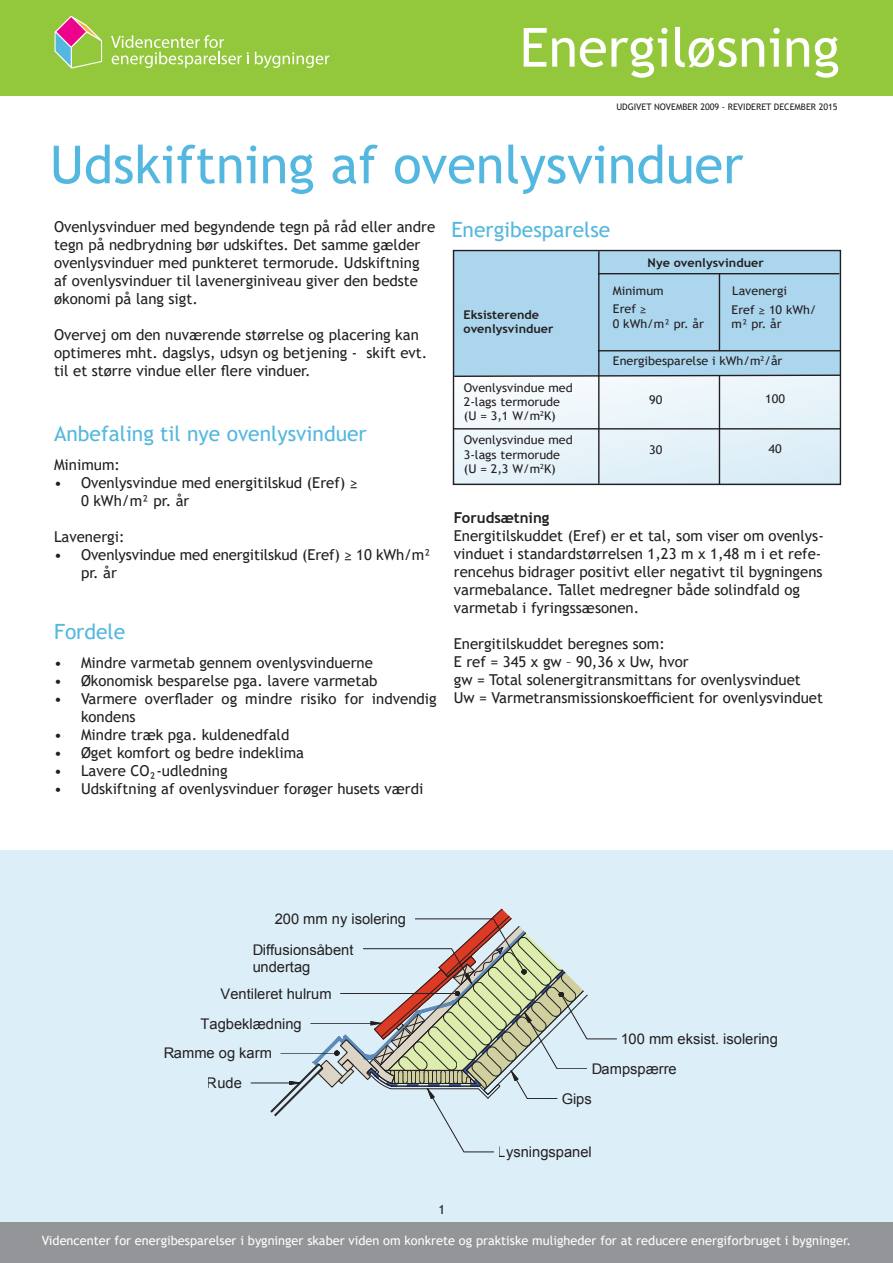
<style>
.page{position:relative;width:893px;height:1263px;background:#fff}
.page>*{position:absolute;margin:0;border:0;box-sizing:border-box;transform-origin:0 0}
.t1{font:54px "Trebuchet MS";color:#fff}
.t2{font:52.5px "Trebuchet MS";color:#54b7df}
.t3{font:21px "Trebuchet MS";color:#54b7df}
.t4{font:15px/18px "Trebuchet MS";color:#231f20}
.t5{font:700 15px "Trebuchet MS";color:#231f20}
.t6{font:14.7px/29.8px "Arial";color:#231f20}
.t7{font:12.75px "Trebuchet MS";color:#fff}
.t8{font:12.75px "Trebuchet MS";color:#231f20}
.t9{font:12px/14.4px "Trebuchet MS";color:#231f20;scale:1.05 1}
.t10{font:700 12px/13.5px "Trebuchet MS";color:#231f20;scale:1.05 1}
.t11{font:9px "Trebuchet MS";color:#231f20}
</style>
<div class="page">
<div style="left:453px;top:376px;width:387px;height:109px;background:linear-gradient(to right,#f0f7fb,#e0eff8)"></div>
<div style="left:453px;top:251px;width:387px;height:125px;background:#abd6ed"></div>
<div style="left:0;top:1222px;width:893px;height:41px;background:#939598"></div>
<div style="left:0;top:0;width:893px;height:95px;background:#94c83c"></div>
<svg style="left:255px;top:52px;width:74px;height:16px"></svg>
<svg style="left:111px;top:35px;width:138px;height:33px"></svg>
<svg style="left:54px;top:16px;width:48px;height:53px"></svg>
<div style="left:453px;top:250px;width:388px;height:235px;border:1px solid #231f20"></div>
<svg style="left:453px;top:374px;width:389px;height:4px"></svg>
<hr style="left:598px;top:251px;width:1px;height:233px;background:#231f20">
<hr style="left:719px;top:273px;width:1px;height:78px;background:#231f20">
<hr style="left:598px;top:350px;width:242px;height:1px;background:#231f20">
<hr style="left:453px;top:428px;width:387px;height:1px;background:#231f20">
<hr style="left:719px;top:376px;width:1px;height:109px;background:#231f20">
<hr style="left:598px;top:273px;width:241px;height:1px;background:#231f20">
<div style="left:0;top:850px;width:893px;height:371px;background:#dceef7"></div>
<svg style="left:250px;top:908px;width:367px;height:245px"></svg>
<h1 class="t1" style="left:520px;top:13px;width:322px">Energiløsning</h1>
<p class="t11" style="left:616px;top:101px;width:223px">UDGIVET NOVEMBER 2009 - REVIDERET DECEMBER 2015</p>
<h2 class="t2" style="left:50px;top:132px;width:695px">Udskiftning af ovenlysvinduer</h2>
<p class="t4" style="left:54px;top:218px;width:383px">Ovenlysvinduer med begyndende tegn på råd eller andre tegn på nedbrydning bør udskiftes. Det samme gælder ovenlysvinduer med punkteret termorude. Udskiftning af ovenlysvinduer til lavenerginiveau giver den bedste økonomi på lang sigt.</p>
<p class="t4" style="left:54px;top:326px;width:375px">Overvej om den nuværende størrelse og placering kan optimeres mht. dagslys, udsyn og betjening - skift evt. til et større vindue eller flere vinduer.</p>
<h3 class="t3" style="left:54px;top:420px;width:314px">Anbefaling til nye ovenlysvinduer</h3>
<p class="t4" style="left:54px;top:455px;width:67px">Minimum:</p>
<p class="t4" style="left:81px;top:473px;width:278px;text-indent:-27px">• Ovenlysvindue med energitilskud (Eref) ≥<br>0 kWh/m² pr. år</p>
<p class="t4" style="left:54px;top:527px;width:72px">Lavenergi:</p>
<p class="t4" style="left:81px;top:545px;width:351px;text-indent:-27px">• Ovenlysvindue med energitilskud (Eref) ≥ 10 kWh/m² pr. år</p>
<h3 class="t3" style="left:54px;top:618px;width:73px">Fordele</h3>
<p class="t4" style="left:54px;top:653px;width:320px">• Mindre varmetab gennem ovenlysvinduerne</p>
<p class="t4" style="left:54px;top:671px;width:325px">• Økonomisk besparelse pga. lavere varmetab</p>
<p class="t4" style="left:81px;top:689px;width:357px;text-indent:-27px">• Varmere overflader og mindre risiko for indvendig kondens</p>
<p class="t4" style="left:54px;top:725px;width:237px">• Mindre træk pga. kuldenedfald</p>
<p class="t4" style="left:54px;top:743px;width:252px">• Øget komfort og bedre indeklima</p>
<p class="t4" style="left:54px;top:761px;width:175px">• Lavere CO₂-udledning</p>
<p class="t4" style="left:54px;top:779px;width:371px">• Udskiftning af ovenlysvinduer forøger husets værdi</p>
<h3 class="t3" style="left:451px;top:216px;width:160px">Energibesparelse</h3>
<p class="t10" style="left:648px;top:255px;width:112px">Nye ovenlysvinduer</p>
<p class="t10" style="left:464px;top:308px;width:87px">Eksisterende ovenlysvinduer</p>
<p class="t9" style="left:464px;top:380px;width:105px">Ovenlysvindue med<br>2-lags termorude (U = 3,1 W/m<sup>2</sup>K)</p>
<p class="t9" style="left:464px;top:433px;width:105px">Ovenlysvindue med<br>3-lags termorude (U = 2,3 W/m<sup>2</sup>K)</p>
<p class="t9" style="left:613px;top:283px;width:50px">Minimum</p>
<p class="t9" style="left:732px;top:283px;width:53px">Lavenergi</p>
<p class="t9" style="left:613px;top:302px;width:88px">Eref ≥<br>0 kWh/m² pr. år</p>
<p class="t9" style="left:732px;top:302px;width:82px">Eref ≥ 10 kWh/ m² pr. år</p>
<p class="t9" style="left:613px;top:353px;width:163px">Energibesparelse i kWh/m<sup>2</sup>/år</p>
<p class="t9" style="left:649px;top:393px;width:14px">90</p>
<p class="t9" style="left:649px;top:443px;width:14px">30</p>
<p class="t9" style="left:765px;top:392px;width:20px">100</p>
<p class="t9" style="left:768px;top:442px;width:14px">40</p>
<p class="t5" style="left:454px;top:508px;width:97px">Forudsætning</p>
<p class="t4" style="left:454px;top:527px;width:371px">Energitilskuddet (Eref) er et tal, som viser om ovenlys&shy;vinduet i standardstørrelsen 1,23 m x 1,48 m i et refe&shy;rencehus bidrager positivt eller negativt til bygningens varmebalance. Tallet medregner både solindfald og varmetab i fyringssæsonen.</p>
<p class="t4" style="left:454px;top:635px;width:371px">Energitilskuddet beregnes som:<br>E ref = 345 x gw – 90,36 x Uw, hvor<br>gw = Total solenergitransmittans for ovenlysvinduet Uw = Varmetransmissionskoefficient for ovenlysvinduet</p>
<p class="t6" style="left:275px;top:904px;width:133px">200 mm ny isolering</p>
<p class="t6" style="left:252px;top:941px;width:103px;line-height:17.5px">Diffusionsåbent undertag</p>
<p class="t6" style="left:221px;top:979px;width:113px">Ventileret hulrum</p>
<p class="t6" style="left:201px;top:1009px;width:103px">Tagbeklædning</p>
<p class="t6" style="left:207px;top:1038px;width:67px;text-indent:-43px">Ramme og karm<br>Rude</p>
<p class="t8" style="left:438px;top:1201px;width:8px">1</p>
<p class="t6" style="left:620px;top:1024px;width:159px">100 mm eksist. isolering</p>
<p class="t6" style="left:591px;top:1054px;width:87px">Dampspærre</p>
<p class="t6" style="left:562px;top:1084px;width:32px">Gips</p>
<p class="t6" style="left:498px;top:1137px;width:95px">Lysningspanel</p>
<p class="t7" style="left:42px;top:1232px;width:811px">Videncenter for energibesparelser i bygninger skaber viden om konkrete og praktiske muligheder for at reducere energiforbruget i bygninger.</p>
</div>
